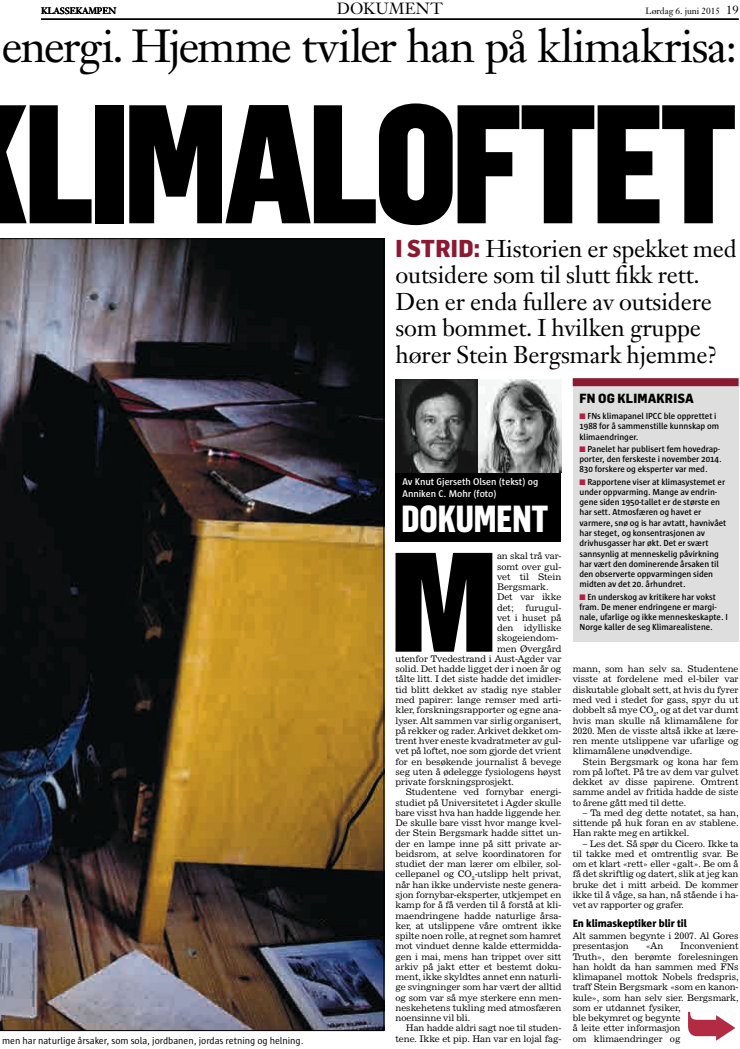
<style>
.page{position:relative;width:740px;height:1049px;background:#fff}
.page>*{position:absolute;margin:0;border:0;box-sizing:border-box;transform-origin:0 0}
.t1{font:900 165.5px "Flama Condensed";letter-spacing:-.03em;color:#000}
.t2{font:900 expanded 138.3px "Helvetica Neue";color:#000}
.t3{font:45.7px "Janson Text";letter-spacing:-.035em;color:#000}
.t4{font:800 37px "Flama Condensed";color:#fff}
.t5{font:24px/26.4px "Janson Text";letter-spacing:-.005em;color:#000}
.t6{font:16px "Janson Text";letter-spacing:.015em;color:#000}
.t7{font:800 13px "Flama Semicondensed";letter-spacing:.01em;color:#000}
.t8{font:800 11px "Sun";color:#000}
.t9{font:10px "Sun";letter-spacing:-.005em;color:#000}
.t10{font:600 10px/12px "Sun";letter-spacing:-.005em;color:#fff}
.t11{font:9px/10.3px "News 702 BT";letter-spacing:-.005em;color:#000;text-align:justify}
.t12{font:600 9px/10.3px "Sun";letter-spacing:-.005em;color:#000}
.t13{font:9px "Janson Text";letter-spacing:-.01em;color:#000}
.s1{font-size:12px}
.s2{font-family:"Flama Semicondensed";font-weight:800;color:#8b1931}
.s3{color:#b22142}
</style>
<div class="page">
<hr style="left:41px;top:19px;width:697px;height:1px;background:#000">
<img style="left:0;top:238px;width:384px;height:793px">
<div style="left:395px;top:469px;width:166px;height:72px;background:#000"></div>
<img style="left:395px;top:380px;width:83px;height:92px">
<svg style="left:478px;top:380px;width:83px;height:92px"></svg>
<div style="left:573px;top:378px;width:165px;height:264px;background:#dedede"></div>
<div style="left:573px;top:378px;width:165px;height:8px;background:#8b1931"></div>
<p class="t13" style="left:41px;top:5px;width:77px">KLASSEKAMPEN</p>
<h3 class="t6" style="left:337px;top:-2px;width:107px">DOKUMENT</h3>
<p class="t13" style="left:645px;top:5px;width:94px">Lørdag 6. juni 2015 <span class="s1">19</span></p>
<h3 class="t3" style="left:2px;top:18px;width:737px">energi. Hjemme tviler han på klimakrisa:</h3>
<h1 class="t1" style="left:24px;top:58px;width:715px">LIMALOFTET</h1>
<p class="t9" style="left:2px;top:1035px;width:303px">men har naturlige årsaker, som sola, jordbanen, jordas retning og helning.</p>
<h3 class="t5" style="left:395px;top:235px;width:343px"><span class="s2">I STRID:</span> Historien er spekket med outsidere som til slutt fikk rett.<br>Den er enda fullere av outsidere som bommet. I hvilken gruppe hører Stein Bergsmark hjemme?</h3>
<h3 class="t7" style="left:579px;top:390px;width:116px">FN OG KLIMAKRISA</h3>
<p class="t12" style="left:579px;top:411px;width:141px"><span class="s3">■</span> FNs klimapanel IPCC ble opprettet i<br>1988 for å sammenstille kunnskap om klimaendringer.</p>
<p class="t12" style="left:579px;top:444px;width:144px"><span class="s3">■</span> Panelet har publisert fem hovedrap&shy;porter, den ferskeste i november 2014.<br>830 forskere og eksperter var med.</p>
<p class="t12" style="left:579px;top:476px;width:148px"><span class="s3">■</span> Rapportene viser at klimasystemet er under oppvarming. Mange av endrin&shy;gene siden 1950-tallet er de største en har sett. Atmosfæren og havet er varmere, snø og is har avtatt, havnivået har steget, og konsentrasjonen av drivhusgasser har økt. Det er svært sannsynlig at menneskelig påvirkning har vært den dominerende årsaken til den observerte oppvarmingen siden midten av det 20. århundret.</p>
<p class="t12" style="left:579px;top:591px;width:150px"><span class="s3">■</span> En underskog av kritikere har vokst fram. De mener endringene er margi&shy;nale, ufarlige og ikke menneskeskapte. I Norge kaller de seg Klimarealistene.</p>
<p class="t10" style="left:403px;top:476px;width:137px">Av Knut Gjerseth Olsen (tekst) og<br>Anniken C. Mohr (foto)</p>
<h3 class="t4" style="left:401px;top:495px;width:149px">DOKUMENT</h3>
<h2 class="t2" style="left:390px;top:514px;width:109px">M</h2>
<p class="t11" style="left:497px;top:551px;width:66px;text-align:left">an skal trå var&shy;somt over gul&shy;vet til Stein<br>Bergsmark.<br>Det var ikke det;</p>
<p class="t11" style="left:525px;top:602px;width:38px">furugul-</p>
<p class="t11" style="left:497px;top:612px;width:66px">vet i huset på</p>
<p class="t11" style="left:497px;top:623px;width:66px">den idylliske</p>
<p class="t11" style="left:497px;top:633px;width:63px">skogeiendom-</p>
<p class="t11" style="left:497px;top:643px;width:66px">men Øvergård</p>
<p class="t11" style="left:395px;top:653px;width:167px">utenfor Tvedestrand i Aust-Agder var</p>
<p class="t11" style="left:395px;top:664px;width:167px">solid. Det hadde ligget der i noen år og</p>
<p class="t11" style="left:395px;top:674px;width:167px">tålte litt. I det siste hadde det imidler-</p>
<p class="t11" style="left:395px;top:684px;width:167px">tid blitt dekket av stadig nye stabler</p>
<p class="t11" style="left:395px;top:694px;width:167px">med papirer: lange remser med arti-</p>
<p class="t11" style="left:395px;top:705px;width:167px">kler, forskningsrapporter og egne ana-</p>
<p class="t11" style="left:395px;top:715px;width:167px">lyser. Alt sammen var sirlig organisert,</p>
<p class="t11" style="left:395px;top:725px;width:167px">på rekker og rader. Arkivet dekket om-</p>
<p class="t11" style="left:395px;top:735px;width:167px">trent hver eneste kvadratmeter av gul-</p>
<p class="t11" style="left:395px;top:746px;width:167px">vet på loftet, noe som gjorde det vrient</p>
<p class="t11" style="left:395px;top:756px;width:167px">for en besøkende journalist å bevege</p>
<p class="t11" style="left:395px;top:766px;width:167px">seg uten å ødelegge fysiologens høyst</p>
<p class="t11" style="left:395px;top:776px;width:120px">private forskningsprosjekt.</p>
<p class="t11" style="left:406px;top:787px;width:157px">Studentene ved fornybar energi-</p>
<p class="t11" style="left:395px;top:797px;width:167px">studiet på Universitetet i Agder skulle</p>
<p class="t11" style="left:395px;top:807px;width:167px">bare visst hva han hadde liggende her.</p>
<p class="t11" style="left:395px;top:818px;width:167px">De skulle bare visst hvor mange kvel-</p>
<p class="t11" style="left:395px;top:828px;width:167px">der Stein Bergsmark hadde sittet un-</p>
<p class="t11" style="left:395px;top:838px;width:167px">der en lampe inne på sitt private ar-</p>
<p class="t11" style="left:395px;top:848px;width:167px">beidsrom, at selve koordinatoren for</p>
<p class="t11" style="left:395px;top:859px;width:167px">studiet der man lærer om elbiler, sol-</p>
<p class="t11" style="left:395px;top:869px;width:167px">cellepanel og CO<sub>2</sub>-utslipp helt privat,</p>
<p class="t11" style="left:395px;top:879px;width:167px">når han ikke underviste neste genera-</p>
<p class="t11" style="left:395px;top:889px;width:167px">sjon fornybar-eksperter, utkjempet en</p>
<p class="t11" style="left:395px;top:900px;width:167px">kamp for å få verden til å forstå at kli-</p>
<p class="t11" style="left:395px;top:910px;width:167px">maendringene hadde naturlige årsa-</p>
<p class="t11" style="left:395px;top:920px;width:167px">ker, at utslippene våre omtrent ikke</p>
<p class="t11" style="left:395px;top:930px;width:167px">spilte noen rolle, at regnet som hamret</p>
<p class="t11" style="left:395px;top:941px;width:167px">mot vinduet denne kalde ettermidda-</p>
<p class="t11" style="left:395px;top:951px;width:167px">gen i mai, mens han trippet over sitt</p>
<p class="t11" style="left:395px;top:961px;width:167px">arkiv på jakt etter et bestemt doku-</p>
<p class="t11" style="left:395px;top:971px;width:167px">ment, ikke skyldtes annet enn naturli-</p>
<p class="t11" style="left:395px;top:982px;width:167px">ge svingninger som har vært der alltid</p>
<p class="t11" style="left:395px;top:992px;width:167px">og som var så mye sterkere enn men-</p>
<p class="t11" style="left:395px;top:1002px;width:167px">neskehetens tukling med atmosfæren</p>
<p class="t11" style="left:395px;top:1012px;width:76px">noensinne vil bli.</p>
<p class="t11" style="left:406px;top:1023px;width:157px">Han hadde aldri sagt noe til studen-</p>
<p class="t11" style="left:395px;top:1033px;width:167px">tene. Ikke et pip. Han var en lojal fag-</p>
<p class="t11" style="left:573px;top:664px;width:167px">mann, som han selv sa. Studentene visste at fordelene med el-biler var diskutable globalt sett, at hvis du fyrer med ved i stedet for gass, spyr du ut dobbelt så mye CO<sub>2</sub>, og at det var dumt hvis man skulle nå klimamålene for 2020. Men de visste altså ikke at lære&shy;ren mente utslippene var ufarlige og klimamålene unødvendige.</p>
<p class="t11" style="left:573px;top:756px;width:167px;text-indent:10px">Stein Bergsmark og kona har fem rom på loftet. På tre av dem var gulvet dekket av disse papirene. Omtrent samme andel av fritida hadde de siste to årene gått med til dette.</p>
<p class="t11" style="left:573px;top:807px;width:167px;text-indent:10px">– Ta med deg dette notatet, sa han, sittende på huk foran en av stablene.<br>Han rakte meg en artikkel.</p>
<p class="t11" style="left:573px;top:838px;width:167px;text-indent:10px">– Les det. Så spør du Cicero. Ikke ta til takke med et omtrentlig svar. Be om et klart «rett» eller «galt». Be om å få det skriftlig og datert, slik at jeg kan bruke det i mitt arbeid. De kommer ikke til å våge, sa han, nå stående i ha&shy;vet av rapporter og grafer.</p>
<p class="t8" style="left:573px;top:917px;width:116px">En klimaskeptiker blir til</p>
<p class="t11" style="left:573px;top:930px;width:167px">Alt sammen begynte i 2007. Al Gores presentasjon</p>
<p class="t11" style="left:573px;top:941px;width:167px;text-align:left;text-indent:107px">Inconvenient<br>Truth», den berømte forelesningen han holdt da han sammen med FNs klimapanel mottok Nobels fredspris, traff Stein Bergsmark «som en kanon&shy;kule», som han selv sier. Bergsmark, som er utdannet fysiker,<br>ble bekymret og begynte<br>å leite etter informasjon<br>om klimaendringer og</p>
<p class="t11" style="left:646px;top:941px;width:19px">«An</p>
</div>
